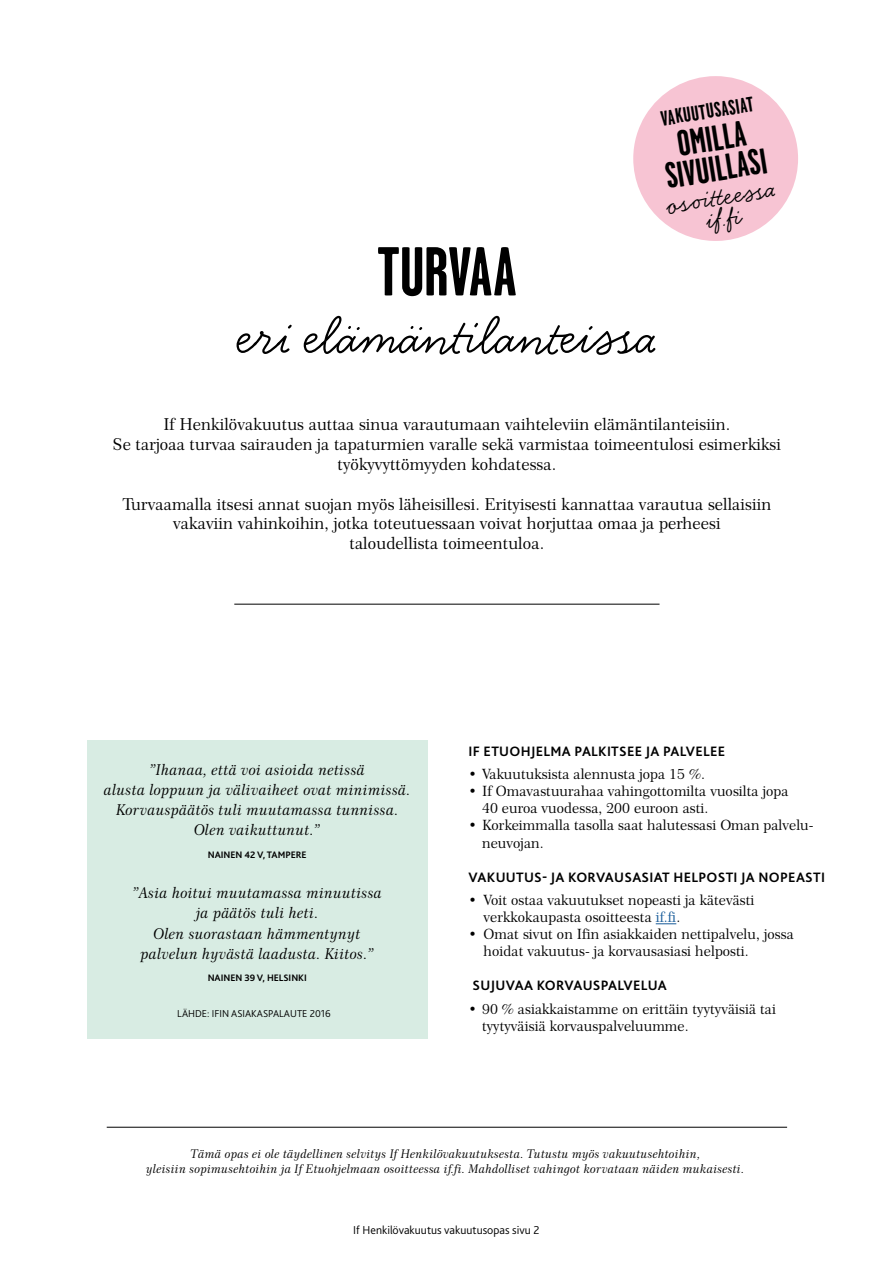
<style>
.page{position:relative;width:893px;height:1263px;background:#fff}
.page>*{position:absolute;margin:0;border:0;box-sizing:border-box;transform-origin:0 0}
.t1{font:700 69px "Garage Gothic For If";letter-spacing:-.005em;color:#000}
.t2{font:57px "Handsome Pro";color:#000}
.t3{font:700 36px/30px "Garage Gothic For If";color:#000;text-align:center}
.t4{font:28.5px/21px "Handsome Pro";color:#000;text-align:center}
.t5{font:700 21px "Garage Gothic For If";color:#000}
.t6{font:16.5px/19.8px "Century 751 BT For If";color:#000;text-align:center}
.t7{font:italic 15px/20.2px "Century 751 BT For If";color:#000;text-align:center}
.t8{font:14.25px/17.1px "Century 751 BT For If";color:#000}
.t9{font:700 14.25px "Bliss If Pro";letter-spacing:.02em;color:#000}
.t10{font:italic 12px/14.4px "Century 751 BT For If";color:#000;text-align:center}
.t11{font:300 12px "Bliss If Pro";color:#000}
.t12{font:300 10.5px "Bliss If Pro";color:#000}
.t13{font:700 9.75px "Bliss If Pro";letter-spacing:-.005em;color:#000}
.s1{color:#175b99}
</style>
<div class="page">
<hr style="left:107px;top:1127px;width:680px;height:1px;background:#000">
<hr style="left:234px;top:604px;width:425px;height:1px;background:#000">
<div style="left:87px;top:740px;width:340px;height:299px;background:#d8ece3"></div>
<svg style="left:656px;top:923px;width:20px;height:1px"></svg>
<svg style="left:633px;top:76px;width:165px;height:165px"></svg>
<h3 class="t5" style="left:659px;top:107px;width:95px;rotate:-9deg">VAKUUTUSASIAT</h3>
<h3 class="t3" style="left:659px;top:132px;width:104px;rotate:-9deg">OMILLA<br>SIVUILLASI</h3>
<h3 class="t4" style="left:665px;top:195px;width:113px;rotate:-9deg">osoitteess a if.fi</h3>
<h1 class="t1" style="left:377px;top:234px;width:141px">TURVAA</h1>
<h2 class="t2" style="left:237px;top:303px;width:422px">eri elämäntilanteissa</h2>
<p class="t6" style="left:113px;top:415px;width:670px">If Henkilövakuutus auttaa sinua varautumaan vaihteleviin elämäntilanteisiin.<br>Se tarjoaa turvaa sairauden ja tapaturmien varalle sekä varmistaa toimeentulosi esimerkiksi työkyvyttömyyden kohdatessa.</p>
<p class="t6" style="left:122px;top:494px;width:650px">Turvaamalla itsesi annat suojan myös läheisillesi. Erityisesti kannattaa varautua sellaisiin vakaviin vahinkoihin, jotka toteutuessaan voivat horjuttaa omaa ja perheesi<br>taloudellista toimeentuloa.</p>
<p class="t7" style="left:104px;top:760px;width:308px">”Ihanaa, että voi asioida netissä<br>alusta loppuun ja välivaiheet ovat minimissä.<br>Korvauspäätös tuli muutamassa tunnissa.<br>Olen vaikuttunut.”</p>
<p class="t13" style="left:208px;top:848px;width:100px">NAINEN 42 V, TAMPERE</p>
<p class="t7" style="left:132px;top:883px;width:251px">”Asia hoitui muutamassa minuutissa ja päätös tuli heti.<br>Olen suorastaan hämmentynyt palvelun hyvästä laadusta. Kiitos.”</p>
<p class="t13" style="left:208px;top:971px;width:101px">NAINEN 39 V, HELSINKI</p>
<p class="t12" style="left:177px;top:1007px;width:155px">LÄHDE: IFIN ASIAKASPALAUTE 2016</p>
<p class="t9" style="left:469px;top:742px;width:258px">IF ETUOHJELMA PALKITSEE JA PALVELEE</p>
<p class="t8" style="left:469px;top:766px;width:238px">• Vakuutuksista alennusta jopa 15 %.</p>
<p class="t8" style="left:482px;top:783px;width:308px;text-indent:-13px">• If Omavastuurahaa vahingottomilta vuosilta jopa<br>40 euroa vuodessa, 200 euroon asti.</p>
<p class="t8" style="left:482px;top:817px;width:333px;text-indent:-13px">• Korkeimmalla tasolla saat halutessasi Oman palvelu&shy;neuvojan.</p>
<p class="t9" style="left:469px;top:868px;width:358px">VAKUUTUS- JA KORVAUSASIAT HELPOSTI JA NOPEASTI</p>
<p class="t8" style="left:484px;top:892px;width:273px;text-indent:-15px">• Voit ostaa vakuutukset nopeasti ja kätevästi verkkokaupasta osoitteesta <span class="s1">if.fi</span>.</p>
<p class="t8" style="left:484px;top:926px;width:312px;text-indent:-15px">• Omat sivut on Ifin asiakkaiden nettipalvelu, jossa hoidat vakuutus- ja korvausasiasi helposti.</p>
<p class="t9" style="left:473px;top:977px;width:196px">SUJUVAA KORVAUSPALVELUA</p>
<p class="t8" style="left:482px;top:1000px;width:295px;text-indent:-13px">• 90 % asiakkaistamme on erittäin tyytyväisiä tai tyytyväisiä korvauspalveluumme.</p>
<p class="t10" style="left:146px;top:1147px;width:600px">Tämä opas ei ole täydellinen selvitys If Henkilövakuutuksesta. Tutustu myös vakuutusehtoihin,<br>yleisiin sopimusehtoihin ja If Etuohjelmaan osoitteessa if.fi. Mahdolliset vahingot korvataan näiden mukaisesti.</p>
<p class="t11" style="left:353px;top:1222px;width:188px">If Henkilövakuutus vakuutusopas sivu 2</p>
</div>
